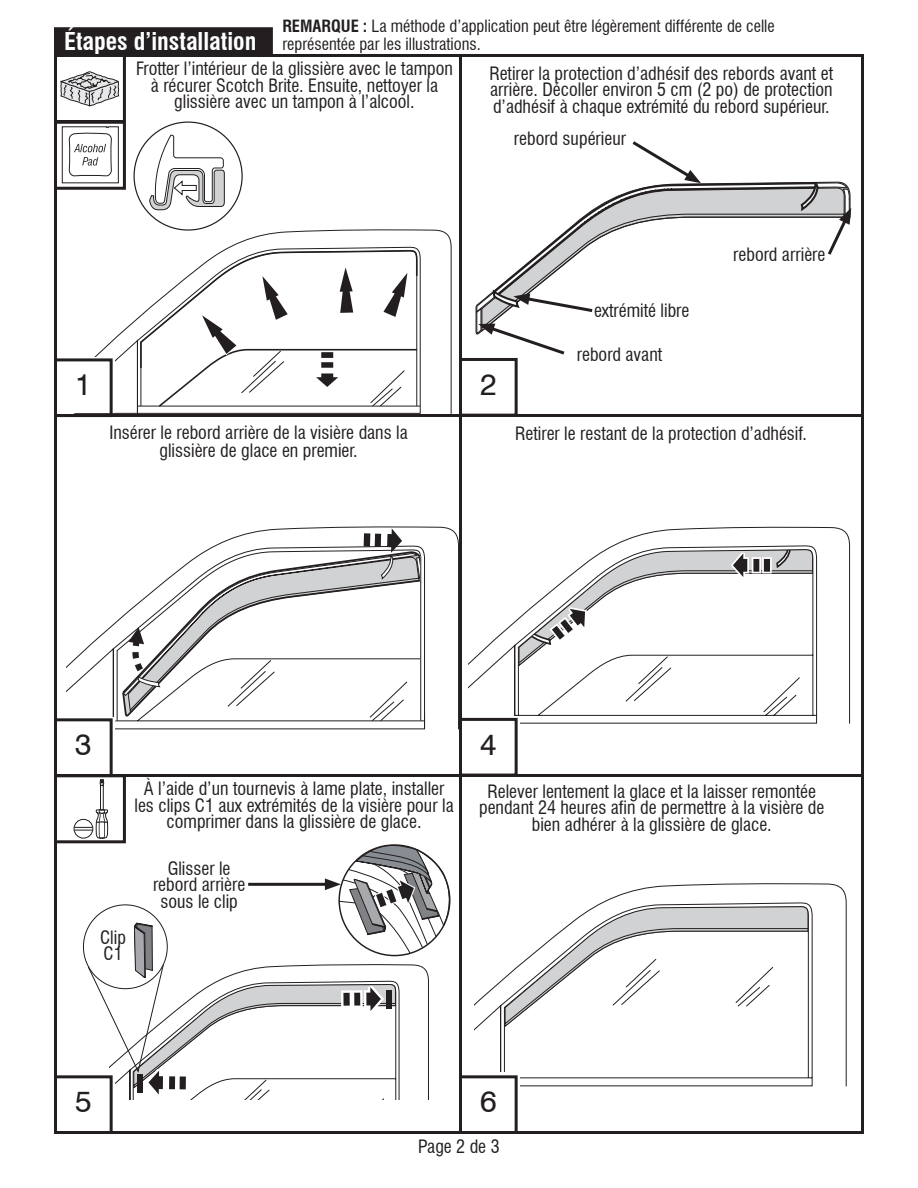
<style>
.page{position:relative;width:918px;height:1188px;background:#fff}
.page>*{position:absolute;margin:0;border:0;box-sizing:border-box;transform-origin:0 0}
.t1{font:30px "Swiss 721 BT";color:#231f20}
.t2{font:700 condensed 24px "Swiss 721 BT";color:#fff}
.t3{font:condensed 18px/16.5px "Swiss 721 BT";color:#231f20;text-align:center}
.t4{font:condensed 16.5px/18px "Swiss 721 BT";color:#231f20}
.s1{font-weight:700}
</style>
<div class="page">
<svg style="left:474px;top:883px;width:373px;height:203px"></svg>
<svg style="left:504px;top:907px;width:305px;height:121px"></svg>
<svg style="left:468px;top:526px;width:382px;height:198px"></svg>
<svg style="left:513px;top:541px;width:305px;height:129px"></svg>
<svg style="left:296px;top:527px;width:163px;height:203px"></svg>
<svg style="left:66px;top:546px;width:359px;height:184px"></svg>
<svg style="left:121px;top:549px;width:305px;height:170px"></svg>
<svg style="left:122px;top:707px;width:298px;height:7px"></svg>
<hr style="left:421px;top:557px;width:3px;height:25px;background:#fff">
<svg style="left:101px;top:528px;width:322px;height:179px"></svg>
<svg style="left:94px;top:229px;width:358px;height:185px"></svg>
<svg style="left:136px;top:247px;width:285px;height:167px"></svg>
<div style="left:461px;top:1072px;width:54px;height:55px;background:#fff"></div>
<div style="left:466px;top:1074px;width:54px;height:55px;background:#fff"></div>
<div style="left:459px;top:1075px;width:59px;height:59px;border:3px solid #231f20"></div>
<div style="left:61px;top:357px;width:54px;height:55px;background:#fff"></div>
<hr style="left:54px;top:414px;width:810px;height:3px;background:#231f20">
<div style="left:54px;top:358px;width:59px;height:59px;border:3px solid #231f20"></div>
<div style="left:55px;top:28px;width:217px;height:26px;background:#231f20"></div>
<div style="left:54px;top:27px;width:219px;height:28px;border:2px solid #231f20"></div>
<hr style="left:54px;top:774px;width:810px;height:3px;background:#231f20">
<div style="left:61px;top:717px;width:54px;height:55px;background:#fff"></div>
<div style="left:54px;top:718px;width:59px;height:59px;border:3px solid #231f20"></div>
<div style="left:466px;top:717px;width:54px;height:55px;background:#fff"></div>
<div style="left:459px;top:718px;width:59px;height:59px;border:3px solid #231f20"></div>
<div style="left:54px;top:1075px;width:59px;height:59px;border:3px solid #231f20"></div>
<div style="left:459px;top:358px;width:59px;height:59px;border:3px solid #231f20"></div>
<hr style="left:459px;top:54px;width:3px;height:1080px;background:#231f20">
<div style="left:54px;top:54px;width:72px;height:69px;border:3px solid #231f20"></div>
<svg style="left:62px;top:126px;width:57px;height:58px"></svg>
<svg style="left:60px;top:71px;width:59px;height:35px"></svg>
<div style="left:54px;top:121px;width:72px;height:69px;border:3px solid #231f20"></div>
<svg style="left:149px;top:135px;width:76px;height:75px"></svg>
<svg style="left:139px;top:249px;width:280px;height:159px"></svg>
<svg style="left:476px;top:141px;width:375px;height:214px"></svg>
<div style="left:54px;top:774px;width:72px;height:69px;border:3px solid #231f20"></div>
<svg style="left:74px;top:779px;width:34px;height:59px"></svg>
<svg style="left:87px;top:844px;width:362px;height:255px"></svg>
<h2 class="t2" style="left:64px;top:26px;width:194px">Étapes d’installation</h2>
<p class="t4" style="left:282px;top:17px;width:494px"><span class="s1">REMARQUE :</span> La méthode d’application peut être légèrement différente de celle représentée par les illustrations.</p>
<p class="t3" style="left:136px;top:60px;width:318px">Frotter l’intérieur de la glissière avec le tampon à récurer Scotch Brite. Ensuite, nettoyer la glissière avec un tampon à l’alcool.</p>
<p class="t3" style="left:489px;top:65px;width:345px;text-align:justify">Retirer la protection d’adhésif des rebords avant et arrière. Décoller environ 5 cm (2 po) de protection d’adhésif à chaque extrémité du rebord supérieur.</p>
<p class="t3" style="left:514px;top:130px;width:114px">rebord supérieur</p>
<h1 class="t1" style="left:75px;top:367px;width:18px">1</h1>
<p class="t3" style="left:109px;top:424px;width:300px;line-height:18px">Insérer le rebord arrière de la visière dans la glissière de glace en premier.</p>
<h1 class="t1" style="left:480px;top:366px;width:18px">2</h1>
<p class="t3" style="left:594px;top:302px;width:97px">extrémité libre</p>
<p class="t3" style="left:577px;top:346px;width:87px">rebord avant</p>
<p class="t3" style="left:733px;top:247px;width:94px">rebord arrière</p>
<p class="t3" style="left:515px;top:426px;width:293px">Retirer le restant de la protection d’adhésif.</p>
<h1 class="t1" style="left:75px;top:726px;width:18px">3</h1>
<h1 class="t1" style="left:480px;top:726px;width:18px">4</h1>
<p class="t3" style="left:135px;top:780px;width:321px">À l’aide d’un tournevis à lame plate, installer les clips C1 aux extrémités de la visière pour la comprimer dans la glissière de glace.</p>
<p class="t3" style="left:100px;top:929px;width:27px;text-align:left">Clip<br>C1</p>
<p class="t3" style="left:153px;top:860px;width:94px">Glisser le rebord arrière sous le clip</p>
<p class="t3" style="left:479px;top:783px;width:347px">Relever lentement la glace et la laisser remontée pendant 24 heures afin de permettre à la visière de bien adhérer à la glissière de glace.</p>
<h1 class="t1" style="left:75px;top:1083px;width:18px">5</h1>
<h1 class="t1" style="left:480px;top:1083px;width:18px">6</h1>
<p class="t3" style="left:418px;top:1138px;width:83px">Page 2 de 3</p>
</div>
